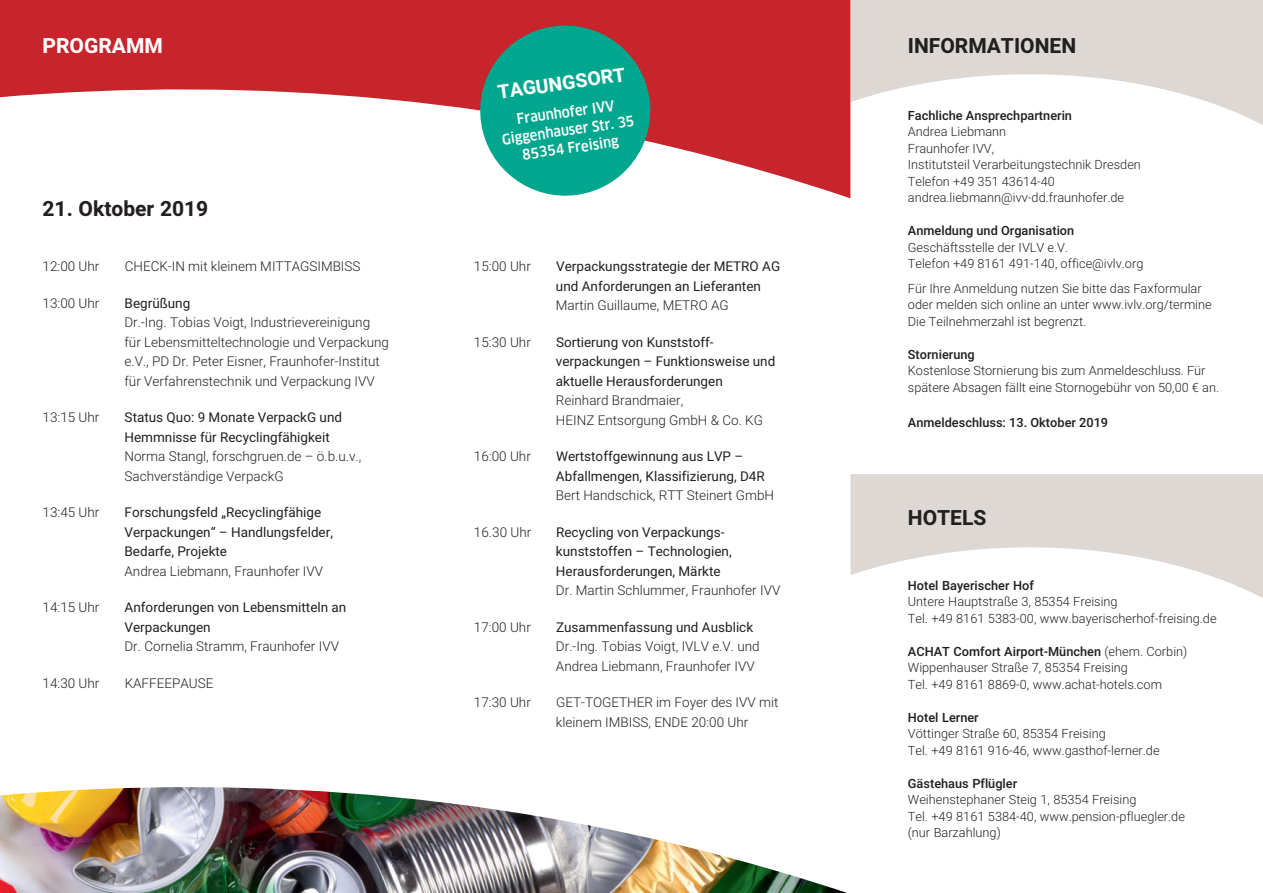
<style>
.page{position:relative;width:1263px;height:893px;background:#fff}
.page>*{position:absolute;margin:0;border:0;box-sizing:border-box;transform-origin:0 0}
.t1{font:700 21px "Heebo";color:#231f20}
.t2{font:700 21px "Heebo";color:#fff}
.t3{font:700 19.5px "Heebo";color:#fff}
.t4{font:500 14.25px/18px "Clan OT Narr";color:#fff;text-align:center}
.t5{font:300 13.5px/19.5px "Heebo";color:#231f20}
.t6{font:13.5px/19.5px "Heebo";color:#231f20}
.t7{font:300 12.75px/16.5px "Heebo";color:#231f20}
.t8{font:500 12.75px "Heebo";color:#231f20}
.s1{font-weight:500}
</style>
<div class="page">
<img style="left:0;top:787px;width:847px;height:106px">
<svg style="left:850px;top:474px;width:413px;height:124px;fill:#ded8d5"></svg>
<svg style="left:857px;top:0;width:406px;height:125px;fill:#ded8d5"></svg>
<svg style="left:0;top:0;width:857px;height:198px;fill:#c8242b"></svg>
<svg style="left:474px;top:20px;width:182px;height:178px;background:#439d8c"></svg>
<h1 class="t2" style="left:43px;top:37px;width:122px">PROGRAMM</h1>
<h1 class="t1" style="left:908px;top:37px;width:170px">INFORMATIONEN</h1>
<h1 class="t1" style="left:43px;top:201px;width:167px">21. Oktober 2019</h1>
<p class="t5" style="left:43px;top:258px;width:58px">12:00 Uhr</p>
<p class="t5" style="left:125px;top:258px;width:237px">CHECK-IN mit kleinem MITTAGSIMBISS</p>
<p class="t5" style="left:43px;top:294px;width:58px">13:00 Uhr</p>
<p class="t6" style="left:125px;top:294px;width:67px">Begrüßung</p>
<p class="t5" style="left:124px;top:314px;width:266px">Dr.-Ing. Tobias Voigt, Industrievereinigung für Lebensmitteltechnologie und Verpackung e.V., PD Dr. Peter Eisner, Fraunhofer-Institut für Verfahrenstechnik und Verpackung IVV</p>
<p class="t5" style="left:43px;top:409px;width:58px">13:15 Uhr</p>
<p class="t6" style="left:124px;top:409px;width:219px">Status Quo: 9 Monate VerpackG und<br>Hemmnisse für Recyclingfähigkeit</p>
<p class="t5" style="left:124px;top:448px;width:238px">Norma Stangl, forschgruen.de – ö.b.u.v.,<br>Sachverständige VerpackG</p>
<p class="t5" style="left:43px;top:504px;width:58px">13:45 Uhr</p>
<p class="t6" style="left:124px;top:504px;width:210px">Forschungsfeld „Recyclingfähige<br>Verpackungen“ – Handlungsfelder,<br>Bedarfe, Projekte</p>
<p class="t5" style="left:124px;top:562px;width:200px">Andrea Liebmann, Fraunhofer IVV</p>
<p class="t5" style="left:43px;top:599px;width:58px">14:15 Uhr</p>
<p class="t6" style="left:124px;top:599px;width:223px">Anforderungen von Lebensmitteln an<br>Verpackungen</p>
<p class="t5" style="left:124px;top:638px;width:216px">Dr. Cornelia Stramm, Fraunhofer IVV</p>
<p class="t5" style="left:43px;top:674px;width:58px">14:30 Uhr</p>
<p class="t5" style="left:125px;top:674px;width:90px">KAFFEEPAUSE</p>
<h2 class="t3" style="left:497px;top:84px;width:130px;rotate:-8deg">TAGUNGSORT</h2>
<p class="t4" style="left:498px;top:113px;width:135px;rotate:-8deg">Fraunhofer IVV<br>Giggenhauser Str. 35<br>85354 Freising</p>
<p class="t5" style="left:474px;top:258px;width:58px">15:00 Uhr</p>
<p class="t6" style="left:556px;top:258px;width:226px">Verpackungsstrategie der METRO AG und Anforderungen an Lieferanten</p>
<p class="t5" style="left:556px;top:297px;width:174px">Martin Guillaume, METRO AG</p>
<p class="t5" style="left:474px;top:333px;width:58px">15:30 Uhr</p>
<p class="t6" style="left:556px;top:333px;width:221px">Sortierung von Kunststoff - verpackungen – Funktionsweise und aktuelle Herausforderungen</p>
<p class="t5" style="left:556px;top:392px;width:209px">Reinhard Brandmaier,<br>HEINZ Entsorgung GmbH &amp; Co. KG</p>
<p class="t5" style="left:474px;top:448px;width:58px">16:00 Uhr</p>
<p class="t6" style="left:556px;top:448px;width:210px">Wertstoffgewinnung aus LVP –<br>Abfallmengen, Klassifizierung, D4R</p>
<p class="t5" style="left:556px;top:487px;width:220px">Bert Handschick, RTT Steinert GmbH</p>
<p class="t5" style="left:474px;top:523px;width:59px">16.30 Uhr</p>
<p class="t6" style="left:556px;top:523px;width:177px">Recycling von Verpackungs - kunststoffen – Technologien,<br>Herausforderungen, Märkte</p>
<p class="t5" style="left:556px;top:582px;width:226px">Dr. Martin Schlummer, Fraunhofer IVV</p>
<p class="t5" style="left:474px;top:618px;width:58px">17:00 Uhr</p>
<p class="t6" style="left:556px;top:618px;width:199px">Zusammenfassung und Ausblick</p>
<p class="t5" style="left:556px;top:638px;width:205px">Dr.-Ing. Tobias Voigt, IVLV e.V. und<br>Andrea Liebmann, Fraunhofer IVV</p>
<p class="t5" style="left:474px;top:694px;width:58px">17:30 Uhr</p>
<p class="t5" style="left:556px;top:694px;width:224px">GET-TOGETHER im Foyer des IVV mit kleinem IMBISS, ENDE 20:00 Uhr</p>
<p class="t8" style="left:908px;top:110px;width:166px">Fachliche Ansprechpartnerin</p>
<p class="t7" style="left:908px;top:124px;width:235px">Andrea Liebmann<br>Fraunhofer IVV,<br>Institutsteil Verarbeitungstechnik Dresden<br>Telefon +49 351 43614-40 andrea.liebmann@ivv-dd.fraunhofer.de</p>
<p class="t8" style="left:908px;top:226px;width:168px">Anmeldung und Organisation</p>
<p class="t7" style="left:908px;top:240px;width:237px">Geschäftsstelle der IVLV e.V.<br>Telefon +49 8161 491-140, office@ivlv.org</p>
<p class="t7" style="left:908px;top:281px;width:305px">Für Ihre Anmeldung nutzen Sie bitte das Faxformular oder melden sich online an unter www.ivlv.org/termine<br>Die Teilnehmerzahl ist begrenzt.</p>
<p class="t8" style="left:908px;top:349px;width:68px">Stornierung</p>
<p class="t7" style="left:908px;top:364px;width:313px">Kostenlose Stornierung bis zum Anmeldeschluss. Für spätere Absagen fällt eine Stornogebühr von 50,00 € an.</p>
<p class="t8" style="left:908px;top:418px;width:202px">Anmeldeschluss: 13. Oktober 2019</p>
<h1 class="t1" style="left:908px;top:509px;width:80px">HOTELS</h1>
<p class="t8" style="left:908px;top:580px;width:128px">Hotel Bayerischer Hof</p>
<p class="t7" style="left:908px;top:595px;width:310px">Untere Hauptstraße 3, 85354 Freising<br>Tel. +49 8161 5383-00, www.bayerischerhof-freising.de</p>
<p class="t7" style="left:908px;top:644px;width:281px"><span class="s1">ACHAT Comfort Airport-München</span> (ehem. Corbin)<br>Wippenhauser Straße 7, 85354 Freising<br>Tel. +49 8161 8869-0, www.achat-hotels.com</p>
<p class="t8" style="left:908px;top:712px;width:72px">Hotel Lerner</p>
<p class="t7" style="left:908px;top:727px;width:253px">Vöttinger Straße 60, 85354 Freising<br>Tel. +49 8161 916-46, www.gasthof-lerner.de</p>
<p class="t8" style="left:908px;top:778px;width:111px">Gästehaus Pflügler</p>
<p class="t7" style="left:908px;top:793px;width:279px">Weihenstephaner Steig 1, 85354 Freising<br>Tel. +49 8161 5384-40, www.pension-pfluegler.de (nur Barzahlung)</p>
</div>
